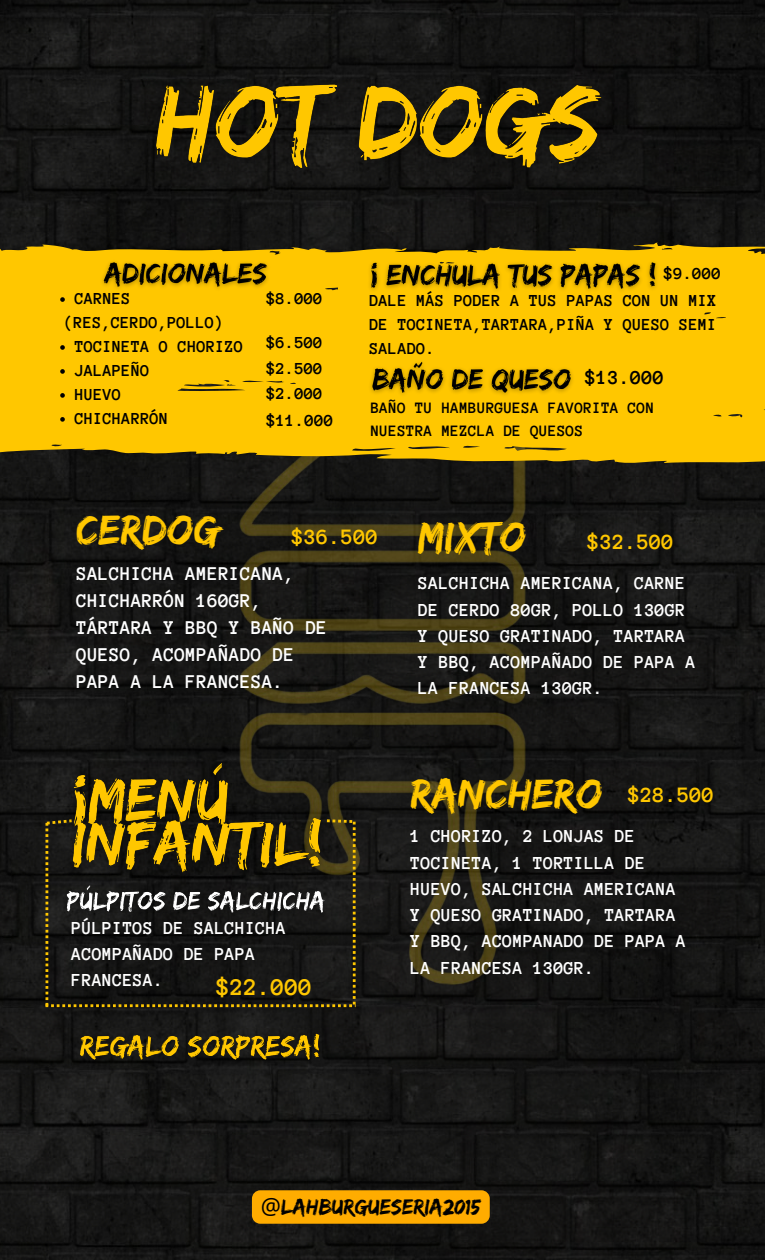
<style>
.page{position:relative;width:765px;height:1260px;background:#fff}
.page>*{position:absolute;margin:0;border:0;box-sizing:border-box;transform-origin:0 0}
.t1{font:43.75px "Edo";letter-spacing:.005em;color:#ffc700}
.t2{font:700 25px "Anonymous Pro";color:#ffc700}
.t3{font:700 22.5px "Anonymous Pro";letter-spacing:.005em;color:#ffc700}
.t4{font:22.5px "Edo";letter-spacing:.005em;color:#000}
.t5{font:700 20.62px "Anonymous Pro";color:#000}
.t6{font:700 20px/27.2px "Anonymous Pro";color:#fff}
.t7{font:700 18.75px/26.2px "Anonymous Pro";color:#fff}
.t8{font:700 17.5px "Anonymous Pro";letter-spacing:.005em;color:#000}
.t9{font:700 17.25px/24px "Anonymous Pro";color:#000}
.t10{font:700 16.25px/22.5px "Anonymous Pro";color:#000}
.s1{font-family:"Noto Sans"}
</style>
<div class="page">
<img style="left:0;top:0;width:765px;height:1260px">
<img style="left:225px;top:465px;width:321px;height:542px">
<svg style="left:45px;top:819px;width:311px;height:188px;background:#1e1b14"></svg>
<img style="left:130px;top:60px;width:501px;height:140px">
<div style="left:252px;top:1190px;width:238px;height:34px;background:#ffac00"></div>
<svg style="left:0;top:243px;width:765px;height:222px;background:#ebb801"></svg>
<img style="left:96px;top:255px;width:179px;height:42px">
<svg style="left:60px;top:297px;width:5px;height:5px"></svg>
<svg style="left:60px;top:345px;width:5px;height:5px"></svg>
<svg style="left:60px;top:369px;width:5px;height:5px"></svg>
<svg style="left:60px;top:393px;width:5px;height:5px"></svg>
<svg style="left:60px;top:417px;width:5px;height:5px"></svg>
<img style="left:363px;top:255px;width:301px;height:43px">
<img style="left:365px;top:355px;width:215px;height:48px">
<img style="left:57px;top:749px;width:279px;height:141px">
<img style="left:60px;top:880px;width:272px;height:40px">
<img style="left:73px;top:1026px;width:255px;height:44px">
<p class="t9" style="left:75px;top:286px;width:58px">CARNES</p>
<p class="t9" style="left:64px;top:310px;width:161px">(RES,CERDO,POLLO)</p>
<p class="t9" style="left:75px;top:334px;width:170px">TOCINETA O CHORIZO</p>
<p class="t9" style="left:75px;top:358px;width:77px">JALAPEÑO</p>
<p class="t9" style="left:75px;top:382px;width:48px">HUEVO</p>
<p class="t9" style="left:75px;top:406px;width:95px">CHICHARRÓN</p>
<h3 class="t9" style="left:266px;top:286px;width:58px">$8.000</h3>
<h3 class="t9" style="left:266px;top:331px;width:58px">$6.500</h3>
<p class="t9" style="left:266px;top:357px;width:58px">$2.500</p>
<p class="t9" style="left:266px;top:381px;width:58px">$2.000</p>
<p class="t8" style="left:266px;top:411px;width:69px">$11.000</p>
<h3 class="t8" style="left:664px;top:264px;width:59px">$9.000</h3>
<p class="t9" style="left:370px;top:288px;width:349px">DALE MÁS PODER A TUS PAPAS CON UN MIX</p>
<p class="t9" style="left:370px;top:312px;width:349px">DE TOCINETA,TARTARA,PIÑA Y QUESO SEMI<br>SALADO.</p>
<p class="t5" style="left:585px;top:367px;width:80px">$13.000</p>
<p class="t10" style="left:371px;top:397px;width:285px">BAÑO TU HAMBURGUESA FAVORITA CON<br>NUESTRA MEZCLA DE QUESOS</p>
<p class="t1" style="left:76px;top:504px;width:145px">CERDOG</p>
<p class="t3" style="left:292px;top:526px;width:88px">$36.500</p>
<p class="t6" style="left:76px;top:560px;width:253px">SALCHICHA AMERICANA,<br>CHICHARRÓN 160GR,<br>TÁRTARA Y BBQ Y BAÑO DE<br>QUESO, ACOMPAÑADO DE<br>PAPA A LA FRANCESA.</p>
<p class="t7" style="left:72px;top:915px;width:216px">PÚLPITOS DE SALCHICHA<br>ACOMPAÑADO DE PAPA<br>FRANCESA.</p>
<h5 class="t2" style="left:216px;top:975px;width:97px">$22.000</h5>
<p class="t1" style="left:418px;top:512px;width:109px">MIXTO</p>
<p class="t3" style="left:588px;top:531px;width:88px">$32.500</p>
<p class="t7" style="left:418px;top:570px;width:279px">SALCHICHA AMERICANA, CARNE<br>DE CERDO 80GR, POLLO 130GR<br>Y QUESO GRATINADO, TARTARA<br>Y BBQ, ACOMPAÑADO DE PAPA A<br>LA FRANCESA 130GR.</p>
<p class="t1" style="left:411px;top:768px;width:193px">RANCHERO</p>
<p class="t7" style="left:411px;top:823px;width:277px">1 CHORIZO, 2 LONJAS DE<br>TOCINETA, 1 TORTILLA DE<br>HUEVO, SALCHICHA AMERICANA<br>Y QUESO GRATINADO, TARTARA<br>Y BBQ, ACOMPANADO DE PAPA A<br>LA FRANCESA 130GR.</p>
<p class="t3" style="left:628px;top:784px;width:88px">$28.500</p>
<p class="t4" style="left:261px;top:1194px;width:221px"><span class="s1">@</span>LAHBURGUESERIA2015</p>
</div>
